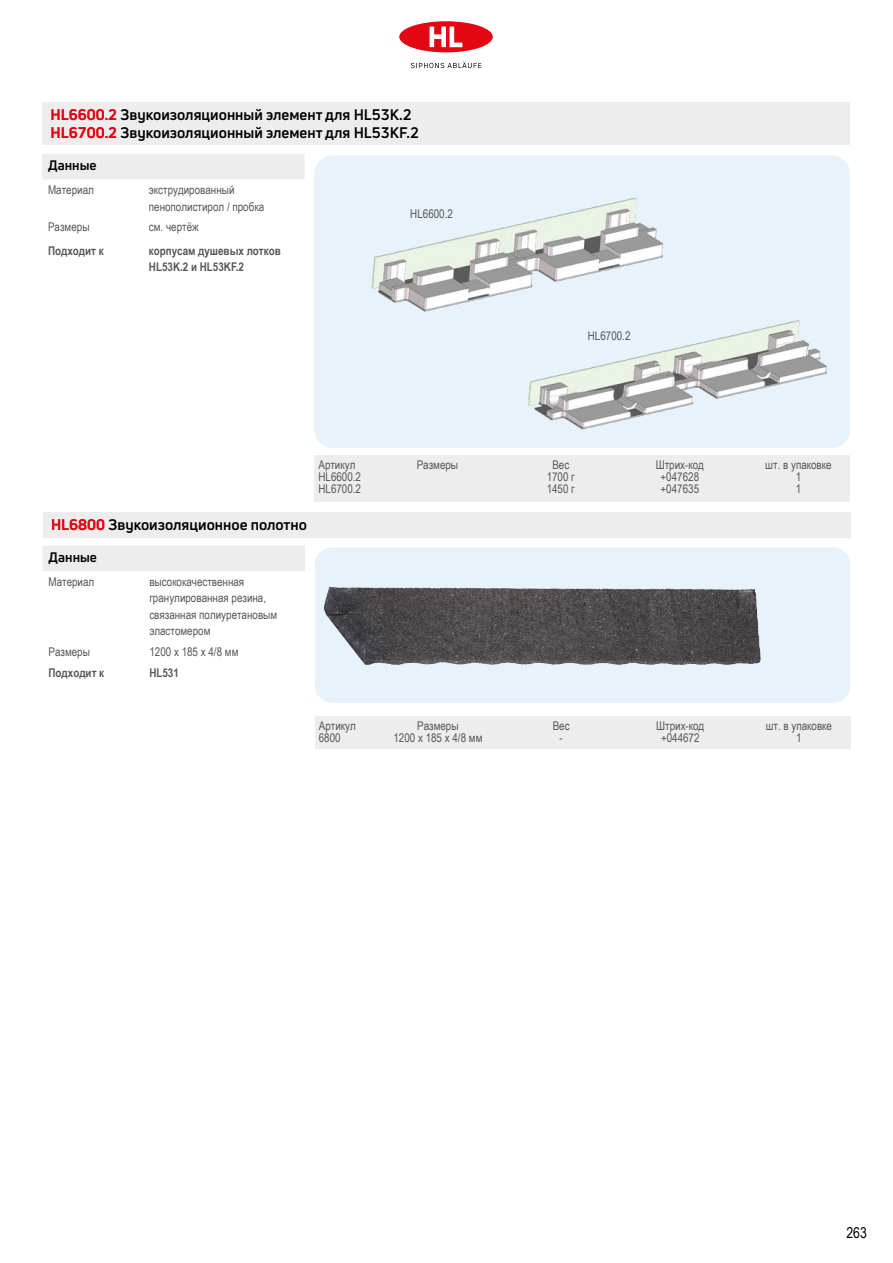
<style>
.page{position:relative;width:893px;height:1263px;background:#fff}
.page>*{position:absolute;margin:0;border:0;box-sizing:border-box;transform-origin:0 0}
.t1{font:700 15px/18px "Uni Neue";color:#000}
.t2{font:15px "Arial Narrow";color:#000}
.t3{font:700 13.5px "Uni Neue";color:#000}
.t4{font:12px/16.5px "Arial Narrow";color:#575756}
.t5{font:700 12px/16.5px "Arial Narrow";color:#575756}
.s1{color:#e30613}
</style>
<div class="page">
<svg style="left:411px;top:62px;width:70px;height:6px"></svg>
<div style="left:399px;top:21px;width:94px;height:31px;background:#e30613;border-radius:50%"></div>
<svg style="left:430px;top:26px;width:33px;height:21px"></svg>
<div style="left:314px;top:155px;width:536px;height:293px;background:#e8f2fb;border-radius:18px"></div>
<svg style="left:315px;top:547px;width:535px;height:156px;background:#b3b8be"></svg>
<img style="left:371px;top:197px;width:293px;height:115px">
<img style="left:528px;top:320px;width:299px;height:110px">
<img style="left:324px;top:590px;width:81px;height:75px">
<div style="left:42px;top:102px;width:808px;height:43px;background:#ededed"></div>
<div style="left:43px;top:512px;width:807px;height:25px;background:#ededed"></div>
<div style="left:42px;top:154px;width:263px;height:25px;background:#ededed"></div>
<div style="left:43px;top:546px;width:262px;height:25px;background:#ededed"></div>
<div style="left:314px;top:455px;width:536px;height:47px;background:#ededed"></div>
<div style="left:315px;top:717px;width:535px;height:32px;background:#ededed"></div>
<p class="t1" style="left:51px;top:105px;width:370px"><span class="s1">HL6600.2</span> Звукоизоляционный элемент для HL53K.2<br><span class="s1">HL6700.2</span> Звукоизоляционный элемент для HL53KF.2</p>
<p class="t3" style="left:48px;top:157px;width:50px">Данные</p>
<p class="t4" style="left:48px;top:181px;width:47px">Материал</p>
<p class="t4" style="left:149px;top:181px;width:117px">экструдированный пенополистирол / пробка</p>
<p class="t4" style="left:48px;top:219px;width:43px">Размеры</p>
<p class="t4" style="left:149px;top:219px;width:51px">см. чертёж</p>
<p class="t5" style="left:48px;top:242px;width:57px">Подходит к</p>
<p class="t5" style="left:149px;top:242px;width:133px">корпусам душевых лотков<br>HL53K.2 и HL53KF.2</p>
<p class="t4" style="left:410px;top:205px;width:44px">HL6600.2</p>
<p class="t4" style="left:588px;top:327px;width:44px">HL6700.2</p>
<p class="t1" style="left:51px;top:515px;width:257px"><span class="s1">HL6800</span> Звукоизоляционное полотно</p>
<p class="t3" style="left:49px;top:548px;width:50px">Данные</p>
<p class="t4" style="left:49px;top:573px;width:47px">Материал</p>
<p class="t4" style="left:149px;top:573px;width:129px">высококачественная гранулированная резина, связанная полиуретановым эластомером</p>
<p class="t4" style="left:49px;top:643px;width:43px">Размеры</p>
<p class="t4" style="left:149px;top:643px;width:91px">1200 x 185 x 4/8 мм</p>
<p class="t5" style="left:49px;top:664px;width:57px">Подходит к</p>
<p class="t5" style="left:149px;top:664px;width:31px">HL531</p>
<p class="t4" style="left:318px;top:456px;width:38px">Артикул</p>
<p class="t4" style="left:417px;top:456px;width:43px">Размеры</p>
<p class="t4" style="left:552px;top:456px;width:18px">Вес</p>
<p class="t4" style="left:656px;top:456px;width:50px">Штрих-код</p>
<p class="t4" style="left:765px;top:456px;width:68px">шт. в упаковке</p>
<p class="t4" style="left:318px;top:468px;width:44px">HL6600.2</p>
<p class="t4" style="left:547px;top:468px;width:30px">1700 г</p>
<p class="t4" style="left:661px;top:468px;width:40px">+047628</p>
<p class="t4" style="left:796px;top:468px;width:7px">1</p>
<p class="t4" style="left:318px;top:480px;width:44px">HL6700.2</p>
<p class="t4" style="left:547px;top:480px;width:30px">1450 г</p>
<p class="t4" style="left:661px;top:480px;width:40px">+047635</p>
<p class="t4" style="left:796px;top:480px;width:7px">1</p>
<p class="t4" style="left:319px;top:717px;width:38px">Артикул</p>
<p class="t4" style="left:417px;top:717px;width:43px">Размеры</p>
<p class="t4" style="left:553px;top:717px;width:18px">Вес</p>
<p class="t4" style="left:656px;top:717px;width:50px">Штрих-код</p>
<p class="t4" style="left:766px;top:717px;width:68px">шт. в упаковке</p>
<p class="t4" style="left:319px;top:729px;width:23px">6800</p>
<p class="t4" style="left:393px;top:729px;width:91px">1200 x 185 x 4/8 мм</p>
<p class="t4" style="left:560px;top:729px;width:5px">-</p>
<p class="t4" style="left:661px;top:729px;width:40px">+044672</p>
<p class="t4" style="left:796px;top:729px;width:7px">1</p>
<p class="t2" style="left:846px;top:1222px;width:22px">263</p>
</div>
